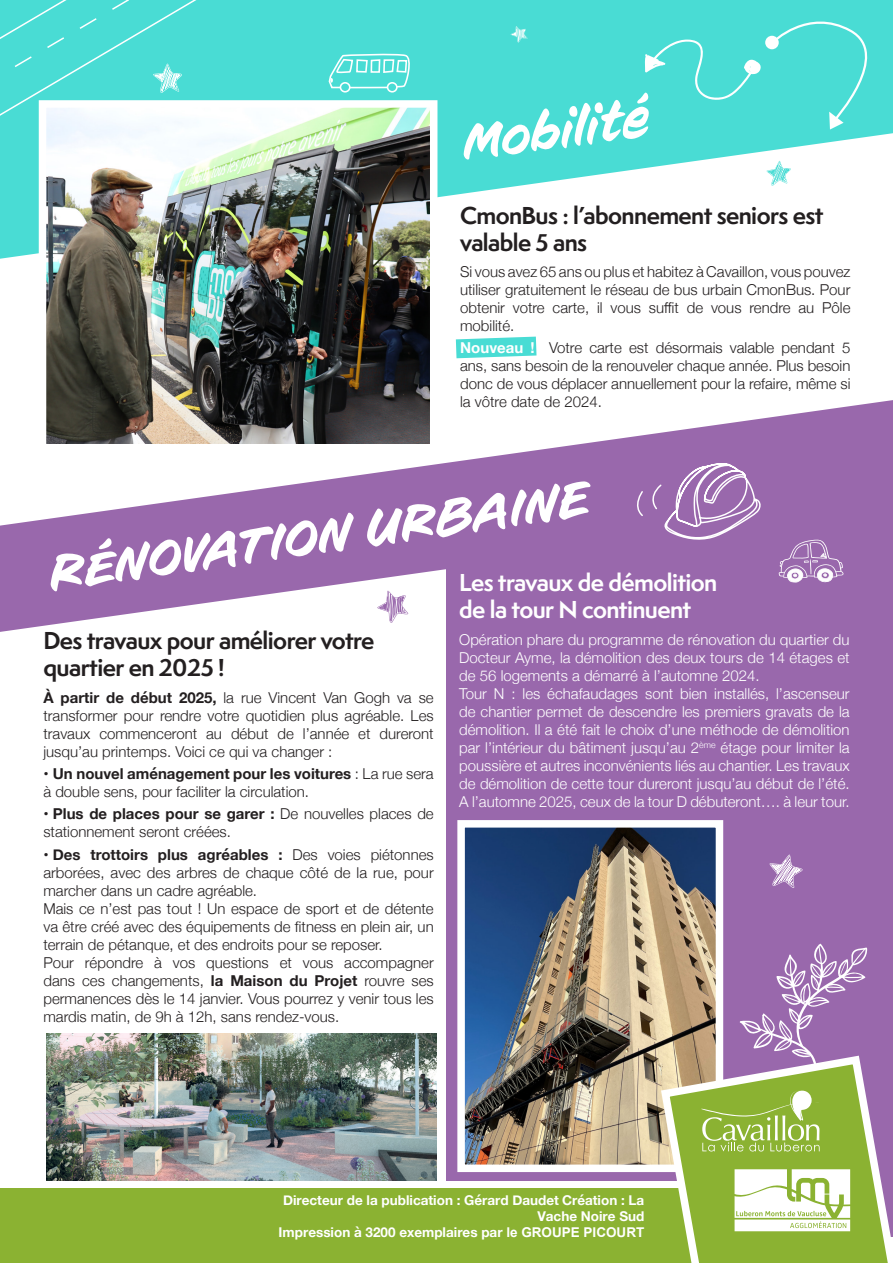
<style>
.page{position:relative;width:893px;height:1263px;background:#fff}
.page>*{position:absolute;margin:0;border:0;box-sizing:border-box;transform-origin:0 0}
.t1{font:italic 51px "CC Sign Language";color:#fff}
.t2{font:700 22.5px/27px "Semplicita Pro";letter-spacing:-.025em;color:#231f20}
.t3{font:700 22.5px "Semplicita Pro";letter-spacing:-.025em;color:#fff}
.t4{font:300 15px/18px "Helvetica Neue";color:#231f20;text-align:justify}
.t5{font:300 15px/18px "Helvetica Neue";color:#fff;text-align:justify}
.t6{font:700 13.5px/15.8px "Helvetica Neue";color:#fff;text-align:right}
.s1{font-weight:700;color:#fff}
.s2{font-weight:700}
.s3{font-family:"Arial"}
</style>
<div class="page">
<div style="left:447px;top:498px;width:446px;height:739px;background:#9968ac"></div>
<img style="left:46px;top:1033px;width:391px;height:148px">
<div style="left:0;top:1182px;width:801px;height:81px;background:#fff"></div>
<img style="left:466px;top:829px;width:248px;height:334px">
<div style="left:457px;top:820px;width:266px;height:352px;border:8px solid #fff"></div>
<div style="left:0;top:1188px;width:801px;height:75px;background:#8bb232"></div>
<svg style="left:657px;top:1051px;width:234px;height:212px"></svg>
<svg style="left:699px;top:1090px;width:121px;height:61px;background:#a0bf57"></svg>
<svg style="left:735px;top:1169px;width:115px;height:62px;background:#e7efd6"></svg>
<svg style="left:456px;top:337px;width:80px;height:21px;background:#5bdfd8"></svg>
<svg style="left:0;top:0;width:893px;height:259px;fill:#49dcd4"></svg>
<svg style="left:770px;top:854px;width:32px;height:34px"></svg>
<svg style="left:767px;top:161px;width:24px;height:25px"></svg>
<svg style="left:511px;top:26px;width:16px;height:17px"></svg>
<img style="left:48px;top:109px;width:380px;height:291px">
<div style="left:39px;top:100px;width:398px;height:351px;border:8px solid #fff"></div>
<svg style="left:645px;top:40px;width:116px;height:61px;background:#5bdfd8"></svg>
<svg style="left:0;top:0;width:385px;height:159px"></svg>
<div style="left:770px;top:7px;width:123px;height:123px;background:#49dcd4"></div>
<div style="left:765px;top:36px;width:14px;height:13px;background:#fff;border-radius:50%"></div>
<div style="left:340px;top:82px;width:11px;height:11px;border:2px solid #fff;border-radius:50%"></div>
<div style="left:387px;top:82px;width:11px;height:11px;border:2px solid #fff;border-radius:50%"></div>
<svg style="left:328px;top:53px;width:87px;height:36px;background:#70e3dd"></svg>
<svg style="left:0;top:400px;width:893px;height:232px;fill:#9968ac"></svg>
<svg style="left:739px;top:944px;width:129px;height:124px"></svg>
<svg style="left:632px;top:462px;width:130px;height:170px"></svg>
<svg style="left:779px;top:540px;width:64px;height:43px"></svg>
<p class="t1" style="left:458px;top:115px;width:190px;rotate:-8deg">Mobilité</p>
<p class="t2" style="left:460px;top:202px;width:365px">CmonBus : l’abonnement seniors est valable 5 ans</p>
<p class="t4" style="left:460px;top:261px;width:392px">Si vous avez 65 ans ou plus et habitez à Cavaillon, vous pouvez utiliser gratuitement le réseau de bus urbain CmonBus. Pour obtenir votre carte, il vous suffit de vous rendre au Pôle mobilité.</p>
<p class="t4" style="left:460px;top:337px;width:392px"><span class="s1">Nouveau !</span> Votre carte est désormais valable pendant 5 ans, sans besoin de la renouveler chaque année. Plus besoin donc de vous déplacer annuellement pour la refaire, même si la vôtre date de 2024.</p>
<p class="t1" style="left:45px;top:545px;width:546px;rotate:-8deg">RÉNOVATION URBAINE</p>
<p class="t3" style="left:459px;top:566px;width:260px">Les travaux de démolition</p>
<p class="t3" style="left:459px;top:593px;width:234px">de la tour N continuent</p>
<p class="t5" style="left:459px;top:629px;width:392px">Opération phare du programme de rénovation du quartier du Docteur Ayme, la démolition des deux tours de 14 étages et de 56 logements a démarré à l’automne 2024.</p>
<p class="t5" style="left:459px;top:683px;width:392px">Tour N : les échafaudages sont bien installés, l’ascenseur de chantier permet de descendre les premiers gravats de la démolition. Il a été fait le choix d’une méthode de démolition par l’intérieur du bâtiment jusqu’au 2<sup>ème</sup> étage pour limiter la poussière et autres inconvénients liés au chantier. Les travaux de démolition de cette tour dureront jusqu’au début de l’été.<br>A l’automne 2025, ceux de la tour D débuteront…. à leur tour.</p>
<p class="t2" style="left:43px;top:627px;width:333px">Des travaux pour améliorer votre quartier en 2025 !</p>
<p class="t4" style="left:43px;top:687px;width:392px"><span class="s2">À partir de début 2025,</span> la rue Vincent Van Gogh va se transformer pour rendre votre quotidien plus agréable. Les travaux commenceront au début de l’année et dureront jusqu’au printemps. Voici ce qui va changer :</p>
<p class="t4" style="left:43px;top:764px;width:392px"><span class="s2">• Un nouvel aménagement pour les voitures</span> : La rue sera à double sens, pour faciliter la circulation.</p>
<p class="t4" style="left:43px;top:804px;width:392px"><span class="s2">• Plus de places pour se garer :</span> De nouvelles places de stationnement seront créées.</p>
<p class="t4" style="left:43px;top:844px;width:392px"><span class="s2">• Des trottoirs plus agréables :</span> Des voies piétonnes arborées, avec des arbres de chaque côté de la rue, pour marcher dans un cadre agréable.</p>
<p class="t4" style="left:43px;top:898px;width:392px">Mais ce n’est pas tout ! Un espace de sport et de détente va être créé avec des équipements de fitness en plein air, un terrain de pétanque, et des endroits pour se reposer.</p>
<p class="t4" style="left:43px;top:952px;width:392px">Pour répondre à vos questions et vous accompagner dans ces changements, <span class="s2">la Maison du Projet</span> rouvre ses permanences dès le 14 janvier. Vous pourrez y venir tous les mardis matin, de 9h à 12h, sans rendez-vous.</p>
<p class="t6" style="left:279px;top:1193px;width:367px">Directeur de la publication : Gérard Daudet Création : La<br>Vache Noire Sud<br>Impression à 3200 exemplaires par <span class="s3">le GROUPE PICOURT</span></p>
</div>
